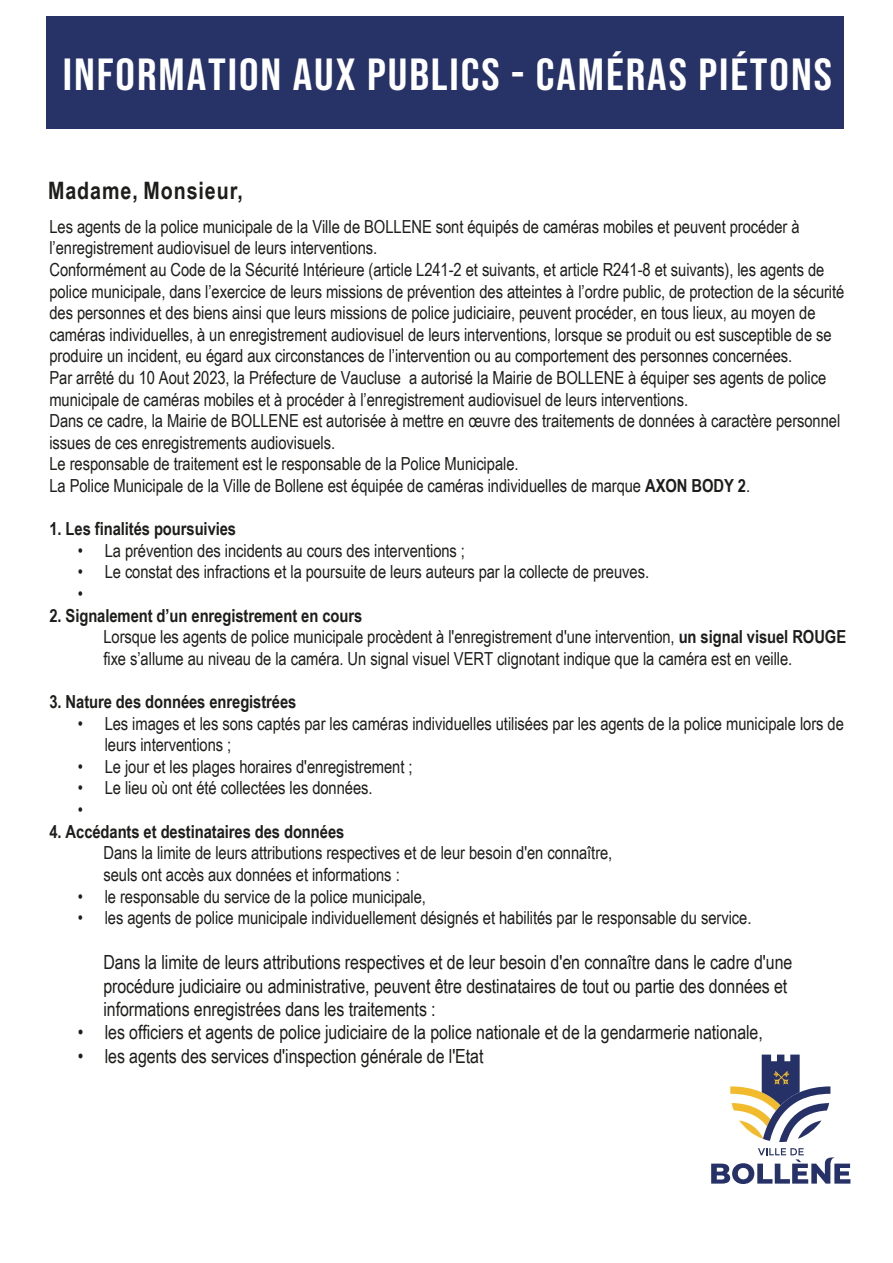
<style>
.page{position:relative;width:893px;height:1263px;background:#fff}
.page>*{position:absolute;margin:0;border:0;box-sizing:border-box;transform-origin:0 0}
.t1{font:45px "Bebas Neue";letter-spacing:.04em;color:#fff;scale:1.08 1}
.t2{font:700 24px "Arial Narrow";letter-spacing:.04em;color:#1d1d1b}
.t3{font:19.5px/23.4px "Arial Narrow";letter-spacing:-.005em;color:#1d1d1b}
.t4{font:18px/21.6px "Arial Narrow";letter-spacing:-.005em;color:#1d1d1b}
.t5{font:700 18px "Arial Narrow";letter-spacing:-.005em;color:#1d1d1b}
.s1{font-weight:700}
</style>
<div class="page">
<div style="left:46px;top:16px;width:797px;height:113px;background:#273267"></div>
<svg style="left:711px;top:1148px;width:139px;height:36px"></svg>
<svg style="left:730px;top:1054px;width:100px;height:88px"></svg>
<h1 class="t1" style="left:63px;top:49px;width:713px">INFORMATION AUX PUBLICS - CAMÉRAS PIÉTONS</h1>
<h2 class="t2" style="left:48px;top:173px;width:196px">Madame, Monsieur,</h2>
<p class="t4" style="left:49px;top:215px;width:796px">Les agents de la police municipale de la Ville de BOLLENE sont équipés de caméras mobiles et peuvent procéder à l’enregistrement audiovisuel de leurs interventions.<br>Conformément au Code de la Sécurité Intérieure (article L241-2 et suivants, et article R241-8 et suivants), les agents de police municipale, dans l’exercice de leurs missions de prévention des atteintes à l’ordre public, de protection de la sécurité des personnes et des biens ainsi que leurs missions de police judiciaire, peuvent procéder, en tous lieux, au moyen de caméras individuelles, à un enregistrement audiovisuel de leurs interventions, lorsque se produit ou est susceptible de se produire un incident, eu égard aux circonstances de l’intervention ou au comportement des personnes concernées.<br>Par arrêté du 10 Aout 2023, la Préfecture de Vaucluse a autorisé la Mairie de BOLLENE à équiper ses agents de police municipale de caméras mobiles et à procéder à l’enregistrement audiovisuel de leurs interventions.<br>Dans ce cadre, la Mairie de BOLLENE est autorisée à mettre en œuvre des traitements de données à caractère personnel issues de ces enregistrements audiovisuels.<br>Le responsable de traitement est le responsable de la Police Municipale.<br>La Police Municipale de la Ville de Bollene est équipée de caméras individuelles de marque <span class="s1">AXON BODY 2</span>.</p>
<p class="t5" style="left:49px;top:515px;width:188px">1. Les finalités poursuivies</p>
<p class="t4" style="left:78px;top:539px;width:389px">• La prévention des incidents au cours des interventions ;</p>
<p class="t4" style="left:78px;top:561px;width:573px">• Le constat des infractions et la poursuite de leurs auteurs par la collecte de preuves. •</p>
<p class="t4" style="left:103px;top:604px;width:744px;text-indent:-54px"><span class="s1">2. Signalement d’un enregistrement en cours<br></span>Lorsque les agents de police municipale procèdent à l'enregistrement d'une intervention, <span class="s1">un signal visuel ROUGE </span>fixe s’allume au niveau de la caméra. Un signal visuel VERT clignotant indique que la caméra est en veille.</p>
<p class="t5" style="left:49px;top:688px;width:249px">3. Nature des données enregistrées</p>
<p class="t4" style="left:105px;top:712px;width:741px;text-indent:-27px">• Les images et les sons captés par les caméras individuelles utilisées par les agents de la police municipale lors de leurs interventions ;</p>
<p class="t4" style="left:78px;top:755px;width:336px">• Le jour et les plages horaires d'enregistrement ;</p>
<p class="t4" style="left:78px;top:777px;width:296px">• Le lieu où ont été collectées les données. •</p>
<p class="t5" style="left:49px;top:818px;width:296px">4. Accédants et destinataires des données</p>
<p class="t4" style="left:103px;top:841px;width:510px">Dans la limite de leurs attributions respectives et de leur besoin d'en connaître, seuls ont accès aux données et informations :</p>
<p class="t4" style="left:78px;top:885px;width:350px">• le responsable du service de la police municipale,</p>
<p class="t4" style="left:78px;top:906px;width:675px">• les agents de police municipale individuellement désignés et habilités par le responsable du service.</p>
<p class="t3" style="left:103px;top:950px;width:690px">Dans la limite de leurs attributions respectives et de leur besoin d'en connaître dans le cadre d'une procédure judiciaire ou administrative, peuvent être destinataires de tout ou partie des données et informations enregistrées dans les traitements :</p>
<p class="t3" style="left:78px;top:1020px;width:687px">• les officiers et agents de police judiciaire de la police nationale et de la gendarmerie nationale,</p>
<p class="t3" style="left:78px;top:1043px;width:407px">• les agents des services d'inspection générale de l'Etat</p>
</div>
